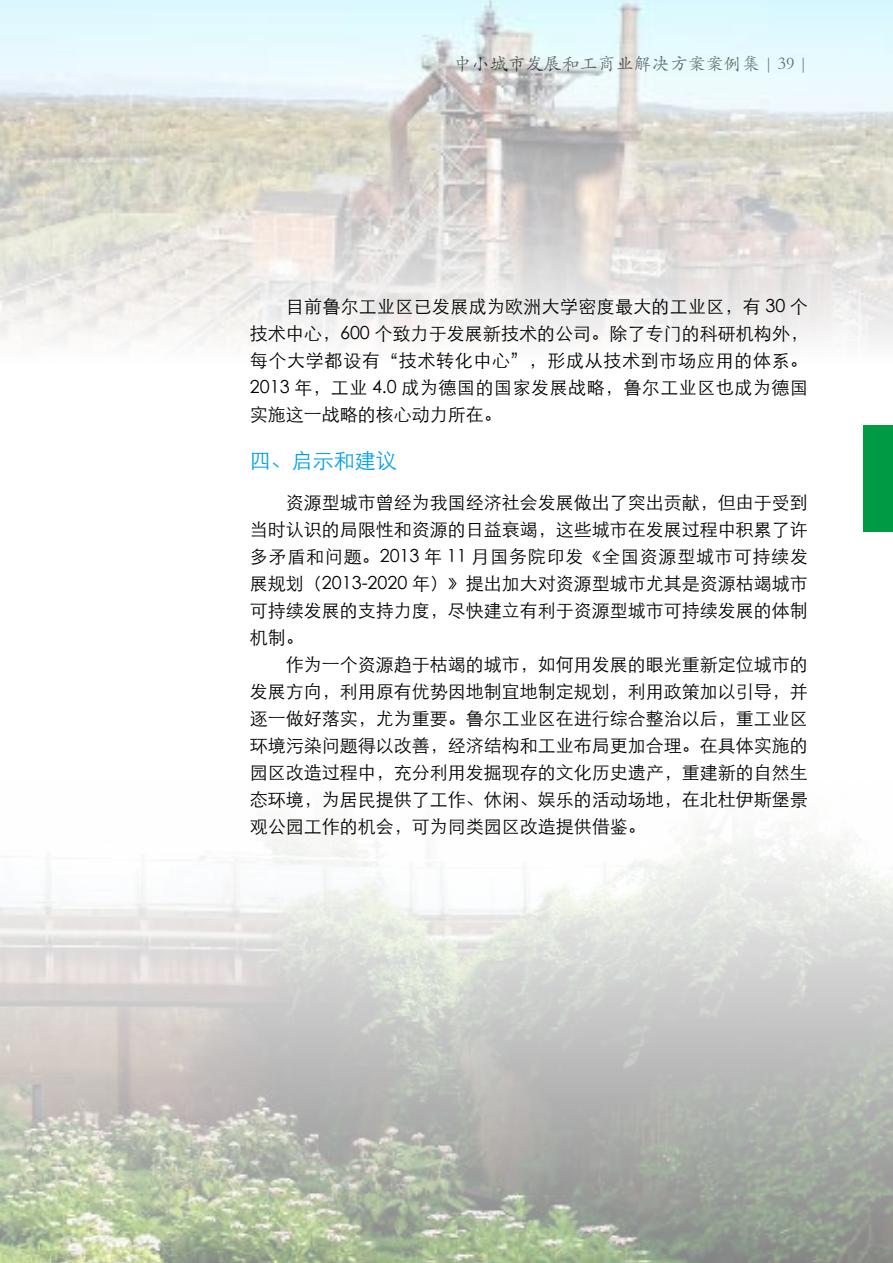
<style>
.page{position:relative;width:893px;height:1263px;background:#fff}
.page>*{position:absolute;margin:0;border:0;box-sizing:border-box;transform-origin:0 0}
.t1{font:21px "ST Xihei";color:#00a0e9}
.t2{font:18px/27px "ST Xihei";color:#000;text-align:justify}
.t3{font:18px "ST Kaiti";color:#000}
</style>
<div class="page">
<div style="left:863px;top:425px;width:30px;height:106px;background:#094"></div>
<img style="left:0;top:830px;width:893px;height:433px">
<img style="left:0;top:0;width:893px;height:343px">
<p class="t3" style="left:453px;top:51px;width:356px">中小城市发展和工商业解决方案案例集 | 39 |</p>
<p class="t2" style="left:250px;top:292px;width:560px;text-indent:36px">目前鲁尔工业区已发展成为欧洲大学密度最大的工业区，有 30 个技术中心，600 个致力于发展新技术的公司。除了专门的科研机构外，每个大学都设有“技术转化中心”，形成从技术到市场应用的体系。2013 年，工业 4.0 成为德国的国家发展战略，鲁尔工业区也成为德国实施这一战略的核心动力所在。</p>
<p class="t1" style="left:250px;top:444px;width:148px">四、启示和建议</p>
<p class="t2" style="left:250px;top:488px;width:560px;text-indent:36px">资源型城市曾经为我国经济社会发展做出了突出贡献，但由于受到当时认识的局限性和资源的日益衰竭，这些城市在发展过程中积累了许多矛盾和问题。2013 年 11 月国务院印发《全国资源型城市可持续发展规划（2013-2020 年）》提出加大对资源型城市尤其是资源枯竭城市可持续发展的支持力度，尽快建立有利于资源型城市可持续发展的体制机制。</p>
<p class="t2" style="left:250px;top:650px;width:559px;text-indent:36px">作为一个资源趋于枯竭的城市，如何用发展的眼光重新定位城市的发展方向，利用原有优势因地制宜地制定规划，利用政策加以引导，并逐一做好落实，尤为重要。鲁尔工业区在进行综合整治以后，重工业区环境污染问题得以改善，经济结构和工业布局更加合理。在具体实施的园区改造过程中，充分利用发掘现存的文化历史遗产，重建新的自然生态环境，为居民提供了工作、休闲、娱乐的活动场地，在北杜伊斯堡景观公园工作的机会，可为同类园区改造提供借鉴。</p>
</div>
